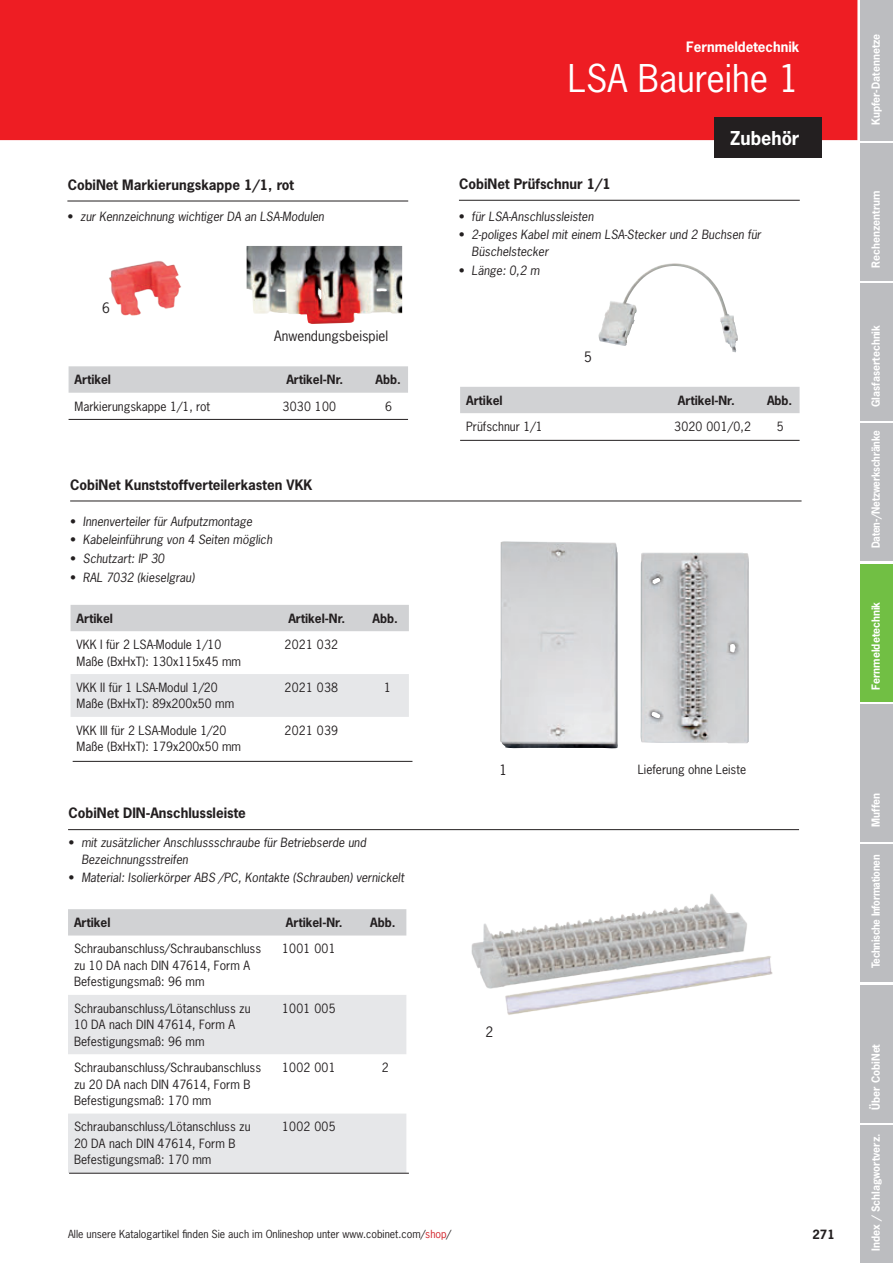
<style>
.page{position:relative;width:893px;height:1263px;background:#fff}
.page>*{position:absolute;margin:0;border:0;box-sizing:border-box;transform-origin:0 0}
.t1{font:36px "News Gothic Std";color:#fff}
.t2{font:700 18px "News Gothic Std";color:#fff}
.t3{font:700 13.5px "News Gothic Std";color:#231f20}
.t4{font:13.5px "News Gothic Std";color:#231f20}
.t5{font:700 13.5px "News Gothic Std";color:#fff}
.t6{font:12px/16.5px "News Gothic Std";color:#231f20}
.t7{font:italic 12px/16.5px "News Gothic Std";color:#231f20}
.t8{font:700 12px "News Gothic Std";color:#231f20}
.t9{font:700 10.5px "News Gothic Std";color:#fff}
.t10{font:10.5px "News Gothic Std";color:#231f20}
.t11{font:700 10.5px "News Gothic Std";color:#fff;scale:.95 1}
.s1{font-style:normal}
.s2{color:#d1232a}
</style>
<div class="page">
<div style="left:0;top:0;width:857px;height:140px;background:#ee1d23"></div>
<img style="left:109px;top:261px;width:72px;height:55px">
<hr style="left:67px;top:201px;width:341px;height:1px;background:#231f20">
<img style="left:247px;top:246px;width:155px;height:78px">
<hr style="left:459px;top:200px;width:341px;height:1px;background:#231f20">
<img style="left:598px;top:263px;width:140px;height:89px">
<div style="left:460px;top:387px;width:340px;height:26px;background:#d1d2d4"></div>
<svg style="left:69px;top:366px;width:339px;height:27px"></svg>
<hr style="left:460px;top:440px;width:340px;height:1px;background:#231f20">
<hr style="left:69px;top:419px;width:339px;height:1px;background:#231f20">
<hr style="left:70px;top:501px;width:731px;height:1px;background:#231f20">
<img style="left:500px;top:541px;width:249px;height:208px">
<div style="left:71px;top:605px;width:338px;height:26px;background:#d1d2d4"></div>
<div style="left:71px;top:674px;width:338px;height:43px;background:#e6e7e9"></div>
<hr style="left:73px;top:761px;width:339px;height:1px;background:#231f20">
<hr style="left:68px;top:829px;width:731px;height:1px;background:#231f20">
<img style="left:471px;top:893px;width:302px;height:122px">
<div style="left:68px;top:909px;width:338px;height:26px;background:#d1d2d4"></div>
<svg style="left:68px;top:995px;width:338px;height:178px;fill:#e6e7e9"></svg>
<hr style="left:69px;top:1173px;width:340px;height:1px;background:#231f20">
<div style="left:714px;top:117px;width:108px;height:40px;background:#231f20"></div>
<div style="left:860px;top:1125px;width:33px;height:138px;background:#bcbdc0"></div>
<div style="left:860px;top:985px;width:33px;height:138px;background:#bcbdc0"></div>
<div style="left:860px;top:844px;width:33px;height:138px;background:#bcbdc0"></div>
<div style="left:860px;top:704px;width:33px;height:138px;background:#bcbdc0"></div>
<div style="left:860px;top:564px;width:33px;height:138px;background:#71bf44"></div>
<div style="left:860px;top:423px;width:33px;height:138px;background:#bcbdc0"></div>
<div style="left:860px;top:283px;width:33px;height:138px;background:#bcbdc0"></div>
<div style="left:860px;top:143px;width:33px;height:138px;background:#bcbdc0"></div>
<div style="left:860px;top:0;width:33px;height:140px;background:#bcbdc0"></div>
<p class="t3" style="left:68px;top:176px;width:228px">CobiNet Markierungskappe 1/1, rot</p>
<p class="t7" style="left:67px;top:209px;width:258px"><span class="s1">•</span> zur Kennzeichnung wichtiger DA an LSA-Modulen</p>
<p class="t4" style="left:102px;top:299px;width:9px">6</p>
<p class="t4" style="left:274px;top:327px;width:115px">Anwendungsbeispiel</p>
<p class="t8" style="left:75px;top:372px;width:38px">Artikel</p>
<p class="t8" style="left:286px;top:372px;width:58px">Artikel-Nr.</p>
<p class="t8" style="left:375px;top:372px;width:27px">Abb.</p>
<p class="t6" style="left:75px;top:398px;width:137px">Markierungskappe 1/1, rot</p>
<p class="t6" style="left:283px;top:398px;width:55px">3030 100</p>
<p class="t6" style="left:385px;top:398px;width:8px">6</p>
<p class="t3" style="left:70px;top:476px;width:235px">CobiNet Kunststoffverteilerkasten VKK</p>
<p class="t7" style="left:70px;top:513px;width:184px"><span class="s1">•</span> Innenverteiler für Aufputzmontage</p>
<p class="t7" style="left:70px;top:532px;width:204px"><span class="s1">•</span> Kabeleinführung von 4 Seiten möglich</p>
<p class="t7" style="left:70px;top:551px;width:96px"><span class="s1">•</span> Schutzart: IP 30</p>
<p class="t7" style="left:70px;top:569px;width:126px"><span class="s1">•</span> RAL 7032 (kieselgrau)</p>
<p class="t8" style="left:77px;top:610px;width:38px">Artikel</p>
<p class="t8" style="left:288px;top:610px;width:58px">Artikel-Nr.</p>
<p class="t8" style="left:373px;top:610px;width:27px">Abb.</p>
<p class="t6" style="left:77px;top:636px;width:166px">VKK I für 2 LSA-Module 1/10<br>Maße (BxHxT): 130x115x45 mm</p>
<p class="t6" style="left:285px;top:636px;width:55px">2021 032</p>
<p class="t6" style="left:77px;top:679px;width:159px">VKK II für 1 LSA-Modul 1/20<br>Maße (BxHxT): 89x200x50 mm</p>
<p class="t6" style="left:285px;top:679px;width:55px">2021 038</p>
<p class="t6" style="left:384px;top:679px;width:8px">1</p>
<p class="t6" style="left:77px;top:722px;width:166px">VKK III für 2 LSA-Module 1/20<br>Maße (BxHxT): 179x200x50 mm</p>
<p class="t6" style="left:285px;top:722px;width:55px">2021 039</p>
<p class="t3" style="left:69px;top:804px;width:179px">CobiNet DIN-Anschlussleiste</p>
<p class="t7" style="left:81px;top:835px;width:286px;text-indent:-13px"><span class="s1">•</span> mit zusätzlicher Anschlussschraube für Betriebserde und<br>Bezeichnungsstreifen</p>
<p class="t7" style="left:69px;top:870px;width:337px"><span class="s1">•</span> Material: Isolierkörper ABS /PC, Kontakte (Schrauben) vernickelt</p>
<p class="t8" style="left:74px;top:914px;width:38px">Artikel</p>
<p class="t8" style="left:286px;top:914px;width:58px">Artikel-Nr.</p>
<p class="t8" style="left:370px;top:914px;width:27px">Abb.</p>
<p class="t6" style="left:74px;top:940px;width:189px">Schraubanschluss/Schraubanschluss zu 10 DA nach DIN 47614, Form A<br>Befestigungsmaß: 96 mm</p>
<p class="t6" style="left:282px;top:940px;width:55px">1001 001</p>
<p class="t6" style="left:74px;top:1000px;width:178px">Schraubanschluss/Lötanschluss zu<br>10 DA nach DIN 47614, Form A<br>Befestigungsmaß: 96 mm</p>
<p class="t6" style="left:282px;top:1000px;width:55px">1001 005</p>
<p class="t6" style="left:74px;top:1059px;width:189px">Schraubanschluss/Schraubanschluss zu 20 DA nach DIN 47614, Form B<br>Befestigungsmaß: 170 mm</p>
<p class="t6" style="left:282px;top:1059px;width:55px">1002 001</p>
<p class="t6" style="left:382px;top:1059px;width:8px">2</p>
<p class="t6" style="left:74px;top:1118px;width:178px">Schraubanschluss/Lötanschluss zu<br>20 DA nach DIN 47614, Form B<br>Befestigungsmaß: 170 mm</p>
<p class="t6" style="left:282px;top:1118px;width:55px">1002 005</p>
<p class="t5" style="left:686px;top:38px;width:115px">Fernmeldetechnik</p>
<h1 class="t1" style="left:568px;top:55px;width:233px">LSA Baureihe 1</h1>
<h2 class="t2" style="left:730px;top:126px;width:71px">Zubehör</h2>
<p class="t3" style="left:459px;top:175px;width:153px">CobiNet Prüfschnur 1/1</p>
<p class="t7" style="left:459px;top:208px;width:136px"><span class="s1">•</span> für LSA-Anschlussleisten</p>
<p class="t7" style="left:472px;top:227px;width:291px;text-indent:-13px"><span class="s1">•</span> 2-poliges Kabel mit einem LSA-Stecker und 2 Buchsen für<br>Büschelstecker</p>
<p class="t7" style="left:459px;top:262px;width:82px"><span class="s1">•</span> Länge: 0,2 m</p>
<p class="t4" style="left:584px;top:348px;width:9px">5</p>
<p class="t8" style="left:466px;top:392px;width:38px">Artikel</p>
<p class="t8" style="left:678px;top:392px;width:58px">Artikel-Nr.</p>
<p class="t8" style="left:767px;top:392px;width:27px">Abb.</p>
<p class="t6" style="left:466px;top:418px;width:78px">Prüfschnur 1/1</p>
<p class="t6" style="left:674px;top:418px;width:79px">3020 001/0,2</p>
<p class="t6" style="left:777px;top:418px;width:8px">5</p>
<p class="t4" style="left:500px;top:761px;width:9px">1</p>
<p class="t6" style="left:638px;top:761px;width:110px">Lieferung ohne Leiste</p>
<p class="t4" style="left:485px;top:1023px;width:9px">2</p>
<p class="t10" style="left:68px;top:1228px;width:385px">Alle unsere Katalogartikel finden Sie auch im Onlineshop unter www.cobinet.com/<span class="s2">shop</span>/</p>
<p class="t8" style="left:812px;top:1226px;width:24px">271</p>
<p class="t9" style="left:869px;top:125px;width:93px;rotate:-90deg">Kupfer-Datennetze</p>
<p class="t9" style="left:869px;top:268px;width:79px;rotate:-90deg">Rechenzentrum</p>
<p class="t9" style="left:869px;top:407px;width:84px;rotate:-90deg">Glasfasertechnik</p>
<p class="t11" style="left:869px;top:548px;width:126px;rotate:-90deg">Daten-/Netzwerkschränke</p>
<p class="t9" style="left:869px;top:690px;width:90px;rotate:-90deg">Fernmeldetechnik</p>
<p class="t9" style="left:869px;top:827px;width:35px;rotate:-90deg">Muffen</p>
<p class="t11" style="left:869px;top:968px;width:121px;rotate:-90deg">Technische Informationen</p>
<p class="t9" style="left:869px;top:1110px;width:67px;rotate:-90deg">Über CobiNet</p>
<p class="t9" style="left:869px;top:1251px;width:119px;rotate:-90deg">Index / Schlagwortverz.</p>
</div>
